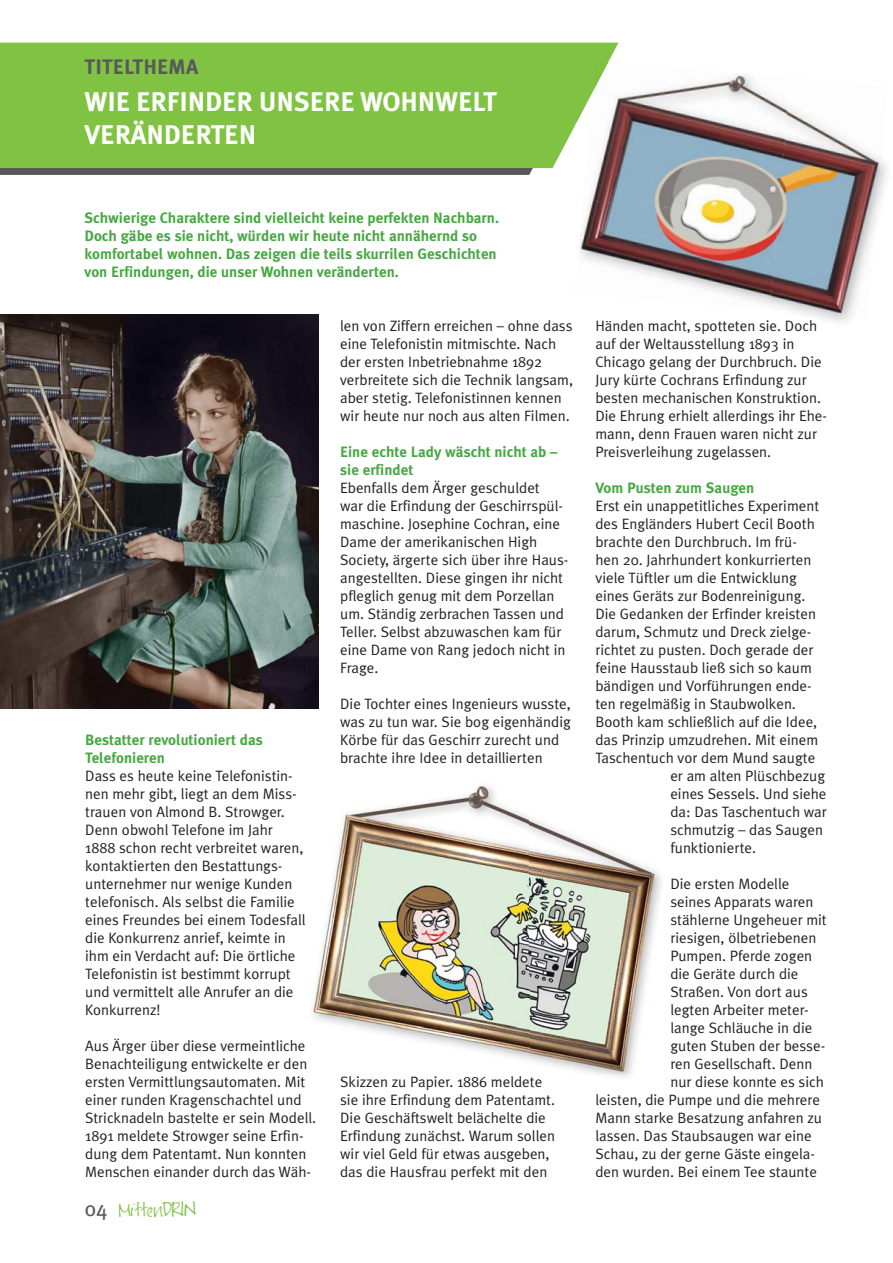
<style>
.page{position:relative;width:893px;height:1263px;background:#fff}
.page>*{position:absolute;margin:0;border:0;box-sizing:border-box;transform-origin:0 0}
.t1{font:700 27px/32.4px "Meta Plus";letter-spacing:-.005em;color:#fff}
.t2{font:700 21px "Meta Plus";color:#58595b}
.t3{font:15px/18px "Meta Plus Normal";color:#231f20}
.t4{font:700 15px/18px "Meta Plus";color:#47a842}
.t5{font:14.85px "FG Jayne Print";color:#80c342}
.s1{font-family:"Meta Plus";font-size:21px;color:#58595b}
.s2{font-size:17.1px}
</style>
<div class="page">
<svg style="left:0;top:168px;width:533px;height:7px;background:#5a5b5c"></svg>
<div style="left:0;top:43px;width:618px;height:125px;background:#80c342"></div>
<img style="left:0;top:315px;width:319px;height:394px">
<img style="left:574px;top:62px;width:44px;height:106px">
<img style="left:594px;top:61px;width:14px;height:10px">
<img style="left:582px;top:71px;width:187px;height:129px">
<img style="left:769px;top:95px;width:118px;height:224px">
<img style="left:579px;top:200px;width:199px;height:110px">
<img style="left:592px;top:71px;width:11px;height:21px">
<img style="left:311px;top:785px;width:349px;height:289px">
<h2 class="t2" style="left:84px;top:57px;width:115px">TITELTHEMA</h2>
<h1 class="t1" style="left:84px;top:87px;width:414px">WIE ERFINDER UNSERE WOHNWELT<br>VERÄNDERTEN</h1>
<p class="t4" style="left:84px;top:209px;width:416px">Schwierige Charaktere sind vielleicht keine perfekten Nachbarn.<br>Doch gäbe es sie nicht, würden wir heute nicht annähernd so komfortabel wohnen. Das zeigen die teils skurrilen Geschichten von Erfindungen, die unser Wohnen veränderten.</p>
<p class="t4" style="left:85px;top:731px;width:179px">Bestatter revolutioniert das<br>Telefonieren</p>
<p class="t3" style="left:85px;top:768px;width:222px">Dass es heute keine Telefonistin&shy;nen mehr gibt, liegt an dem Miss&shy;trauen von Almond B. Strowger.<br>Denn obwohl Telefone im Jahr<br>1888 schon recht verbreitet waren, kontaktierten den Bestattungs&shy;unternehmer nur wenige Kunden telefonisch. Als selbst die Familie eines Freundes bei einem Todesfall die Konkurrenz anrief, keimte in ihm ein Verdacht auf: Die örtliche<br>Telefonistin ist bestimmt korrupt und vermittelt alle Anrufer an die<br>Konkurrenz!</p>
<p class="t3" style="left:85px;top:1038px;width:232px">Aus Ärger über diese vermeintliche Benachteiligung entwickelte er den ersten Vermittlungsautomaten. Mit einer runden Kragenschachtel und Stricknadeln bastelte er sein Modell.<br>1891 meldete Strowger seine Erfin&shy;dung dem Patentamt. Nun konnten Menschen einander durch das Wäh-</p>
<p class="t5" style="left:85px;top:1203px;width:113px"><span class="s1">04</span> Mitten<span class="s2">DRIN</span></p>
<p class="t3" style="left:340px;top:318px;width:234px">len von Ziffern erreichen – ohne dass eine Telefonistin mitmischte. Nach der ersten Inbetriebnahme 1892 verbreitete sich die Technik langsam, aber stetig. Telefonistinnen kennen wir heute nur noch aus alten Filmen.</p>
<p class="t4" style="left:340px;top:443px;width:219px">Eine echte Lady wäscht nicht ab – sie erfindet</p>
<p class="t3" style="left:340px;top:480px;width:230px">Ebenfalls dem Ärger geschuldet<br>war die Erfindung der Geschirrspül&shy;maschine. Josephine Cochran, eine<br>Dame der amerikanischen High<br>Society, ärgerte sich über ihre Haus&shy;angestellten. Diese gingen ihr nicht pfleglich genug mit dem Porzellan um. Ständig zerbrachen Tassen und<br>Teller. Selbst abzuwaschen kam für eine Dame von Rang jedoch nicht in<br>Frage.</p>
<p class="t3" style="left:340px;top:696px;width:232px">Die Tochter eines Ingenieurs wusste, was zu tun war. Sie bog eigenhändig Körbe für das Geschirr zurecht und brachte ihre Idee in detaillierten</p>
<p class="t3" style="left:340px;top:1074px;width:204px">Skizzen zu Papier 1886 meldete</p>
<p class="t3" style="left:340px;top:1074px;width:216px;text-indent:109px">.<br>sie ihre Erfindung dem Patentamt.<br>Die Geschäftswelt belächelte die<br>Erfindung zunächst. Warum sollen wir viel Geld für etwas ausgeben, das die Hausfrau perfekt mit den</p>
<p class="t3" style="left:595px;top:318px;width:223px">Händen macht spotteten sie Doch</p>
<p class="t3" style="left:687px;top:318px;width:6px">,</p>
<p class="t3" style="left:595px;top:318px;width:233px;text-indent:182px">.<br>auf der Weltausstellung 1893 in<br>Chicago gelang der Durchbruch. Die<br>Jury kürte Cochrans Erfindung zur besten mechanischen Konstruktion.<br>Die Ehrung erhielt allerdings ihr Ehe&shy;mann, denn Frauen waren nicht zur<br>Preisverleihung zugelassen.</p>
<p class="t4" style="left:595px;top:479px;width:160px">Vom Pusten zum Saugen</p>
<p class="t3" style="left:595px;top:498px;width:225px">Erst ein unappetitliches Experiment</p>
<p class="t3" style="left:595px;top:516px;width:221px">des Engländers Hubert Cecil Booth</p>
<p class="t3" style="left:595px;top:534px;width:203px">brachte den Durchbruch. Im frü-</p>
<p class="t3" style="left:595px;top:552px;width:217px">hen 20. Jahrhundert konkurrierten</p>
<p class="t3" style="left:595px;top:570px;width:203px">viele Tüftler um die Entwicklung</p>
<p class="t3" style="left:595px;top:588px;width:212px">eines Geräts zur Bodenreinigung.</p>
<p class="t3" style="left:595px;top:606px;width:222px">Die Gedanken der Erfinder kreisten</p>
<p class="t3" style="left:595px;top:624px;width:217px">darum, Schmutz und Dreck zielge-</p>
<p class="t3" style="left:595px;top:642px;width:220px">richtet zu pusten. Doch gerade der</p>
<p class="t3" style="left:595px;top:660px;width:218px">feine Hausstaub ließ sich so kaum</p>
<p class="t3" style="left:595px;top:678px;width:218px">bändigen und Vorführungen ende-</p>
<p class="t3" style="left:595px;top:696px;width:202px">ten regelmäßig in Staubwolken.</p>
<p class="t3" style="left:595px;top:714px;width:223px">Booth kam schließlich auf die Idee,</p>
<p class="t3" style="left:595px;top:732px;width:224px">das Prinzip umzudrehen. Mit einem</p>
<p class="t3" style="left:595px;top:750px;width:221px">Taschentuch vor dem Mund saugte</p>
<p class="t3" style="left:670px;top:768px;width:156px">er am alten Plüschbezug</p>
<p class="t3" style="left:670px;top:786px;width:158px">eines Sessels. Und siehe</p>
<p class="t3" style="left:670px;top:804px;width:158px">da: Das Taschentuch war</p>
<p class="t3" style="left:670px;top:822px;width:154px">schmutzig – das Saugen</p>
<p class="t3" style="left:670px;top:840px;width:87px">funktionierte.</p>
<p class="t3" style="left:670px;top:876px;width:120px">Die ersten Modelle</p>
<p class="t3" style="left:670px;top:894px;width:145px">seines Apparats waren</p>
<p class="t3" style="left:670px;top:912px;width:158px">stählerne Ungeheuer mit</p>
<p class="t3" style="left:670px;top:930px;width:147px">riesigen, ölbetriebenen</p>
<p class="t3" style="left:670px;top:948px;width:143px">Pumpen. Pferde zogen</p>
<p class="t3" style="left:670px;top:966px;width:130px">die Geräte durch die</p>
<p class="t3" style="left:670px;top:984px;width:139px">Straßen. Von dort aus</p>
<p class="t3" style="left:670px;top:1002px;width:140px">legten Arbeiter meter-</p>
<p class="t3" style="left:670px;top:1020px;width:143px">lange Schläuche in die</p>
<p class="t3" style="left:670px;top:1038px;width:156px">guten Stuben der besse-</p>
<p class="t3" style="left:670px;top:1056px;width:143px">ren Gesellschaft. Denn</p>
<p class="t3" style="left:670px;top:1074px;width:155px">nur diese konnte es sich</p>
<p class="t3" style="left:595px;top:1092px;width:226px">leisten, die Pumpe und die mehrere</p>
<p class="t3" style="left:595px;top:1110px;width:228px">Mann starke Besatzung anfahren zu</p>
<p class="t3" style="left:595px;top:1128px;width:218px">lassen. Das Staubsaugen war eine</p>
<p class="t3" style="left:595px;top:1146px;width:221px">Schau, zu der gerne Gäste eingela-</p>
<p class="t3" style="left:595px;top:1164px;width:223px">den wurden. Bei einem Tee staunte</p>
</div>
